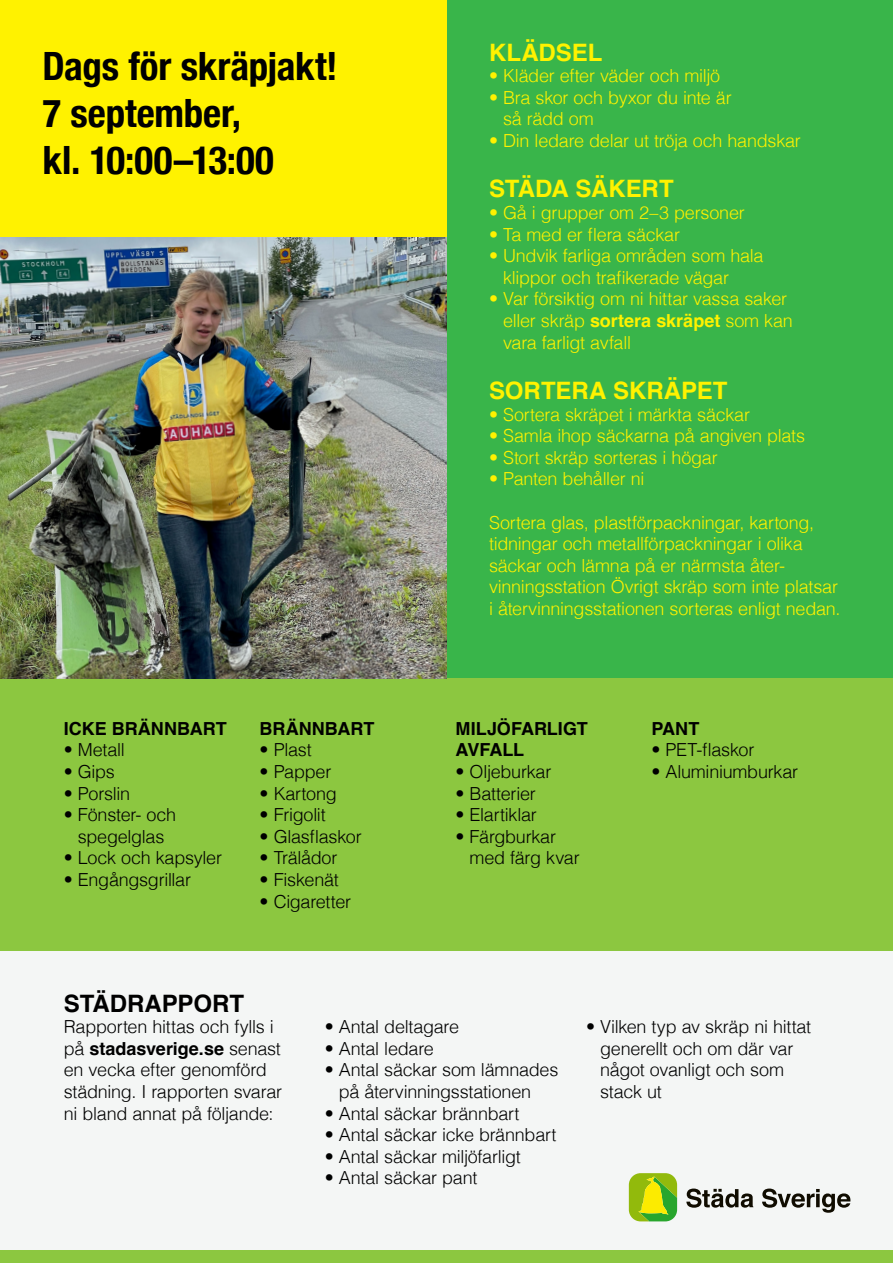
<style>
.page{position:relative;width:893px;height:1263px;background:#f4f6f5}
.page>*{position:absolute;margin:0;border:0;box-sizing:border-box;transform-origin:0 0}
.t1{font:700 condensed 39px/46.8px "Helvetica Neue";letter-spacing:-.005em;color:#000}
.t2{font:700 24px "Helvetica";color:#fff200}
.t3{font:700 24px "Helvetica";color:#000}
.t4{font:300 18px/21.6px "Helvetica";letter-spacing:-.015em;color:#000}
.t5{font:300 18px/21.6px "Helvetica";letter-spacing:-.015em;color:#fff200}
.t6{font:700 18px/21.6px "Helvetica";color:#000}
.s1{font-weight:700}
</style>
<div class="page">
<div style="left:0;top:0;width:893px;height:815px;background:#39b54a"></div>
<div style="left:0;top:679px;width:893px;height:272px;background:#8cc740"></div>
<div style="left:0;top:0;width:447px;height:255px;background:#fff200"></div>
<div style="left:0;top:1250px;width:893px;height:13px;background:#8cc740"></div>
<svg style="left:686px;top:1188px;width:67px;height:20px"></svg>
<svg style="left:762px;top:1188px;width:88px;height:25px"></svg>
<svg style="left:629px;top:1173px;width:48px;height:48px;background:#98c41f"></svg>
<img style="left:0;top:237px;width:447px;height:442px">
<h1 class="t1" style="left:43px;top:40px;width:297px">Dags för skräpjakt!<br>7 september,<br>kl. 10:00–13:00</h1>
<p class="t6" style="left:64px;top:720px;width:164px">ICKE BRÄNNBART</p>
<p class="t4" style="left:64px;top:738px;width:62px">• Metall</p>
<p class="t4" style="left:64px;top:759px;width:53px">• Gips</p>
<p class="t4" style="left:64px;top:781px;width:68px">• Porslin</p>
<p class="t4" style="left:64px;top:803px;width:114px;text-align:center">• Fönster- och spegelglas</p>
<p class="t4" style="left:64px;top:846px;width:160px">• Lock och kapsyler</p>
<p class="t4" style="left:64px;top:867px;width:129px">• Engångsgrillar</p>
<p class="t6" style="left:260px;top:720px;width:116px">BRÄNNBART</p>
<p class="t4" style="left:260px;top:738px;width:54px">• Plast</p>
<p class="t4" style="left:260px;top:759px;width:73px">• Papper</p>
<p class="t4" style="left:260px;top:781px;width:79px">• Kartong</p>
<p class="t4" style="left:260px;top:803px;width:68px">• Frigolit</p>
<p class="t4" style="left:260px;top:824px;width:104px">• Glasflaskor</p>
<p class="t4" style="left:260px;top:846px;width:79px">• Trälådor</p>
<p class="t4" style="left:260px;top:867px;width:81px">• Fiskenät</p>
<p class="t4" style="left:260px;top:889px;width:93px">• Cigaretter</p>
<h2 class="t2" style="left:489px;top:37px;width:115px">KLÄDSEL</h2>
<p class="t5" style="left:489px;top:64px;width:233px">• Kläder efter väder och miljö</p>
<p class="t5" style="left:503px;top:85px;width:230px;text-indent:-14px">• Bra skor och byxor du inte är så rädd om</p>
<p class="t5" style="left:489px;top:128px;width:313px">• Din ledare delar ut tröja och handskar</p>
<h2 class="t2" style="left:489px;top:174px;width:186px">STÄDA SÄKERT</h2>
<p class="t5" style="left:489px;top:200px;width:257px">• Gå i grupper om 2–3 personer</p>
<p class="t5" style="left:489px;top:222px;width:193px">• Ta med er flera säckar</p>
<p class="t5" style="left:503px;top:244px;width:262px;text-indent:-14px">• Undvik farliga områden som hala klippor och trafikerade vägar</p>
<p class="t5" style="left:503px;top:287px;width:291px;text-indent:-14px">• Var försiktig om ni hittar vassa saker eller skräp <span class="s1">sortera skräpet</span> som kan vara farligt avfall</p>
<h2 class="t2" style="left:489px;top:376px;width:240px">SORTERA SKRÄPET</h2>
<p class="t5" style="left:489px;top:402px;width:263px">• Sortera skräpet i märkta säckar</p>
<p class="t5" style="left:489px;top:424px;width:317px">• Samla ihop säckarna på angiven plats</p>
<p class="t5" style="left:489px;top:445px;width:230px">• Stort skräp sorteras i högar</p>
<p class="t5" style="left:489px;top:467px;width:157px">• Panten behåller ni</p>
<p class="t5" style="left:489px;top:510px;width:353px">Sortera glas, plastförpackningar, kartong, tidningar och metallförpackningar i olika säckar och lämna på er närmsta åter&shy;vinningsstation Övrigt skräp som inte platsar i återvinningsstationen sorteras enligt nedan.</p>
<p class="t6" style="left:455px;top:720px;width:134px">MILJÖFARLIGT<br>AVFALL</p>
<p class="t4" style="left:455px;top:759px;width:97px">• Oljeburkar</p>
<p class="t4" style="left:455px;top:781px;width:82px">• Batterier</p>
<p class="t4" style="left:455px;top:803px;width:83px">• Elartiklar</p>
<p class="t4" style="left:469px;top:824px;width:112px;text-indent:-14px">• Färgburkar med färg kvar</p>
<p class="t6" style="left:651px;top:720px;width:49px">PANT</p>
<p class="t4" style="left:651px;top:738px;width:105px">• PET-flaskor</p>
<p class="t4" style="left:651px;top:759px;width:148px">• Aluminiumburkar</p>
<h2 class="t3" style="left:64px;top:988px;width:182px">STÄDRAPPORT</h2>
<p class="t4" style="left:64px;top:1015px;width:220px">Rapporten hittas och fylls i på <span class="s1">stadasverige.se</span> senast en vecka efter genomförd städning. I rapporten svarar ni bland annat på följande:</p>
<p class="t4" style="left:325px;top:1015px;width:136px">• Antal deltagare</p>
<p class="t4" style="left:325px;top:1036px;width:110px">• Antal ledare</p>
<p class="t4" style="left:339px;top:1058px;width:221px;text-indent:-14px">• Antal säckar som lämnades på återvinningsstationen</p>
<p class="t4" style="left:325px;top:1101px;width:196px">• Antal säckar brännbart</p>
<p class="t4" style="left:325px;top:1123px;width:233px">• Antal säckar icke brännbart</p>
<p class="t4" style="left:325px;top:1144px;width:197px">• Antal säckar miljöfarligt</p>
<p class="t4" style="left:325px;top:1166px;width:154px">• Antal säckar pant</p>
<p class="t4" style="left:600px;top:1015px;width:213px;text-indent:-14px">• Vilken typ av skräp ni hittat generellt och om där var något ovanligt och som stack ut</p>
</div>
